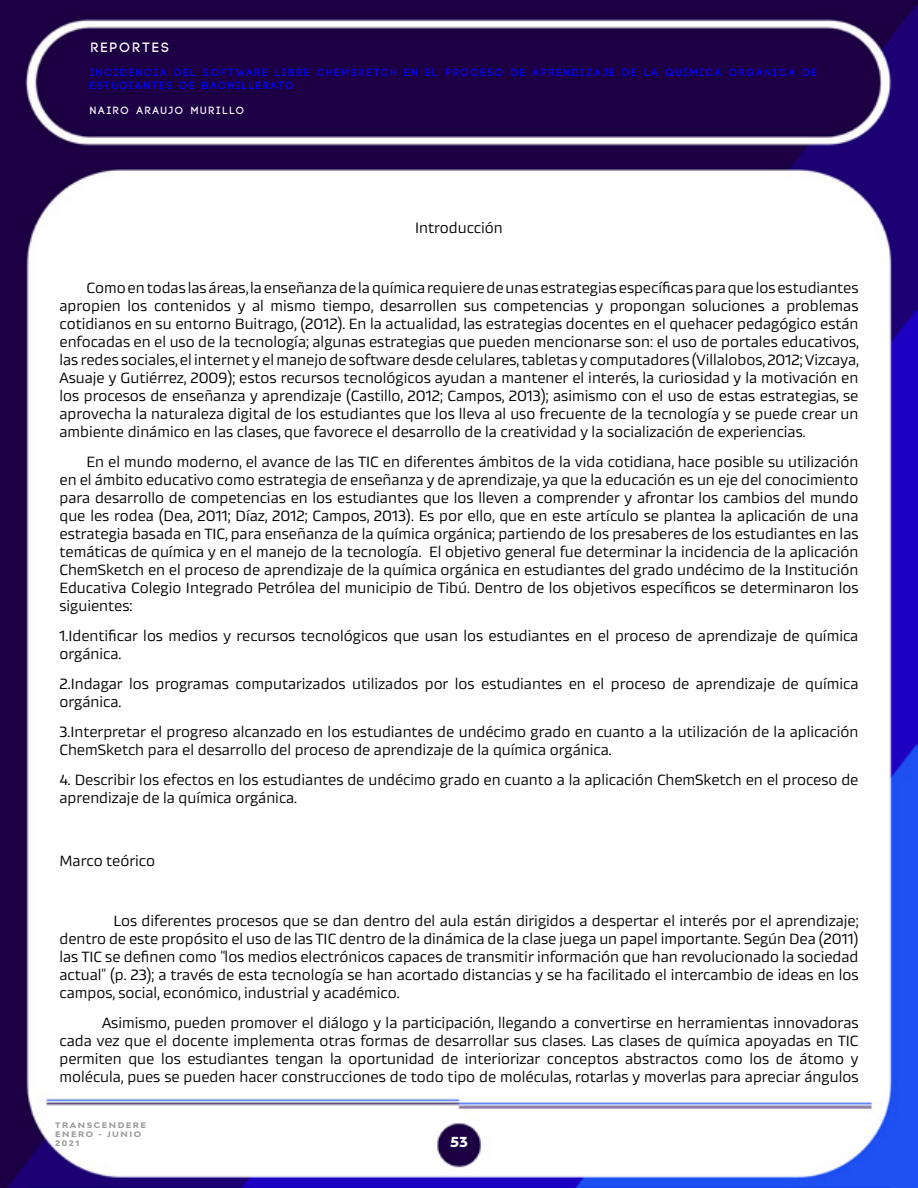
<style>
.page{position:relative;width:918px;height:1188px;background:#fff}
.page>*{position:absolute;margin:0;border:0;box-sizing:border-box;transform-origin:0 0}
.t1{font:15px/18px "Akceler A";color:#000;text-align:justify}
.t2{font:700 13.5px "Code";letter-spacing:.2em;color:#fff}
.t3{font:800 expanded 13.5px "Bw Modelica";color:#fff}
.t4{font:700 10.5px/12.6px "Code";letter-spacing:.2em;color:#00f}
.t5{font:700 10.5px "Code";letter-spacing:.2em;color:#fff}
.t6{font:800 expanded 7.5px/9px "Bw Modelica";letter-spacing:.2em;color:#9b9b9a}
</style>
<div class="page">
<img style="left:0;top:0;width:918px;height:1188px">
<p class="t2" style="left:91px;top:41px;width:79px">REPORTES</p>
<p class="t4" style="left:90px;top:67px;width:728px">INCIDENCIA DEL SOFTWARE LIBRE CHEMSKETCH EN EL PROCESO DE APRENDIZAJE DE LA QUÍMICA ORGÁNICA DE<br>ESTUDIANTES DE BACHILLERATO</p>
<p class="t5" style="left:90px;top:105px;width:155px">NAIRO ARAUJO MURILLO</p>
<p class="t1" style="left:415px;top:218px;width:89px">Introducción</p>
<p class="t1" style="left:60px;top:278px;width:801px;text-indent:27px">Como en todas las áreas, la enseñanza de la química requiere de unas estrategias específicas para que los estudiantes apropien los contenidos y al mismo tiempo, desarrollen sus competencias y propongan soluciones a problemas cotidianos en su entorno Buitrago, (2012). En la actualidad, las estrategias docentes en el quehacer pedagógico están enfocadas en el uso de la tecnología; algunas estrategias que pueden mencionarse son: el uso de portales educativos, las redes sociales, el internet y el manejo de software desde celulares, tabletas y computadores (Villalobos, 2012; Vizcaya, Asuaje y Gutiérrez, 2009); estos recursos tecnológicos ayudan a mantener el interés, la curiosidad y la motivación en los procesos de enseñanza y aprendizaje (Castillo, 2012; Campos, 2013); asimismo con el uso de estas estrategias, se aprovecha la naturaleza digital de los estudiantes que los lleva al uso frecuente de la tecnología y se puede crear un ambiente dinámico en las clases, que favorece el desarrollo de la creatividad y la socialización de experiencias.</p>
<p class="t1" style="left:60px;top:452px;width:801px;text-indent:27px">En el mundo moderno, el avance de las TIC en diferentes ámbitos de la vida cotidiana, hace posible su utilización en el ámbito educativo como estrategia de enseñanza y de aprendizaje, ya que la educación es un eje del conocimiento para desarrollo de competencias en los estudiantes que los lleven a comprender y afrontar los cambios del mundo que les rodea (Dea, 2011; Díaz, 2012; Campos, 2013). Es por ello, que en este artículo se plantea la aplicación de una estrategia basada en TIC, para enseñanza de la química orgánica; partiendo de los presaberes de los estudiantes en las temáticas de química y en el manejo de la tecnología. El objetivo general fue determinar la incidencia de la aplicación ChemSketch en el proceso de aprendizaje de la química orgánica en estudiantes del grado undécimo de la Institución Educativa Colegio Integrado Petrólea del municipio de Tibú. Dentro de los objetivos específicos se determinaron los siguientes:</p>
<p class="t1" style="left:60px;top:626px;width:800px">1.Identificar los medios y recursos tecnológicos que usan los estudiantes en el proceso de aprendizaje de química orgánica.</p>
<p class="t1" style="left:60px;top:674px;width:801px">2.Indagar los programas computarizados utilizados por los estudiantes en el proceso de aprendizaje de química orgánica.</p>
<p class="t1" style="left:60px;top:722px;width:800px">3.Interpretar el progreso alcanzado en los estudiantes de undécimo grado en cuanto a la utilización de la aplicación<br>ChemSketch para el desarrollo del proceso de aprendizaje de la química orgánica.</p>
<p class="t1" style="left:60px;top:770px;width:800px">4. Describir los efectos en los estudiantes de undécimo grado en cuanto a la aplicación ChemSketch en el proceso de aprendizaje de la química orgánica.</p>
<p class="t1" style="left:60px;top:851px;width:97px">Marco teórico</p>
<p class="t1" style="left:60px;top:911px;width:801px;text-indent:54px">Los diferentes procesos que se dan dentro del aula están dirigidos a despertar el interés por el aprendizaje; dentro de este propósito el uso de las TIC dentro de la dinámica de la clase juega un papel importante. Según Dea (2011) las TIC se definen como “los medios electrónicos capaces de transmitir información que han revolucionado la sociedad actual” (p. 23); a través de esta tecnología se han acortado distancias y se ha facilitado el intercambio de ideas en los campos, social, económico, industrial y académico.</p>
<p class="t1" style="left:60px;top:1013px;width:801px;text-indent:43px">Asimismo, pueden promover el diálogo y la participación, llegando a convertirse en herramientas innovadoras cada vez que el docente implementa otras formas de desarrollar sus clases. Las clases de química apoyadas en TIC permiten que los estudiantes tengan la oportunidad de interiorizar conceptos abstractos como los de átomo y molécula, pues se pueden hacer construcciones de todo tipo de moléculas, rotarlas y moverlas para apreciar ángulos</p>
<p class="t6" style="left:55px;top:1120px;width:92px">TRANSCENDERE<br>ENERO - JUNIO<br>2021</p>
<p class="t3" style="left:450px;top:1133px;width:19px">53</p>
</div>
